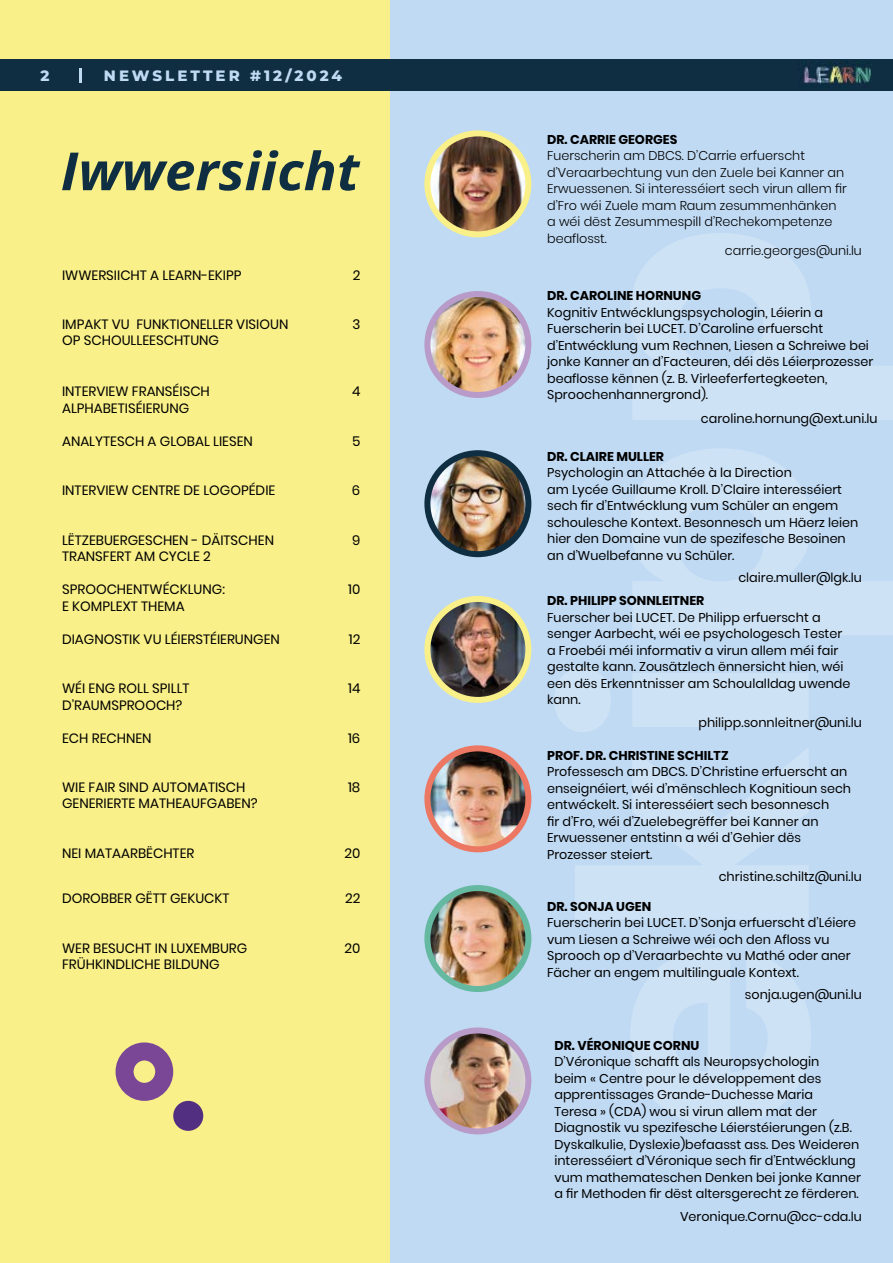
<style>
.page{position:relative;width:893px;height:1263px;background:#fff}
.page>*{position:absolute;margin:0;border:0;box-sizing:border-box;transform-origin:0 0}
.t1{font:800 15px "Montserrat";letter-spacing:.2em;color:#c0daf3}
.t2{font:13.5px/16.2px "Poppins";color:#000}
.t3{font:12.75px/16.5px "Poppins";color:#000}
.t4{font:300 12.75px/16.5px "Poppins";color:#000}
.t5{font:700 12.75px "Poppins";color:#000}
</style>
<div class="page">
<div style="left:389px;top:0;width:504px;height:1263px;background:#c0daf3"></div>
<div style="left:0;top:0;width:389px;height:1263px;background:#f9f089"></div>
<div style="left:0;top:59px;width:893px;height:31px;background:#0f2e42"></div>
<div style="left:173px;top:1101px;width:30px;height:30px;background:#532f82;border-radius:50%"></div>
<div style="left:116px;top:1042px;width:57px;height:59px;border:18px solid #794795;border-radius:50%"></div>
<svg style="left:555px;top:233px;width:338px;height:892px"></svg>
<img style="left:429px;top:135px;width:99px;height:98px">
<div style="left:424px;top:130px;width:107px;height:107px;border:6px solid #f9f089;border-radius:50%"></div>
<img style="left:431px;top:295px;width:97px;height:99px">
<div style="left:424px;top:291px;width:107px;height:107px;border:6px solid #b89bc9;border-radius:50%"></div>
<img style="left:427px;top:453px;width:101px;height:101px;border-radius:50px">
<div style="left:424px;top:450px;width:107px;height:107px;border:6px solid #0f2e42;border-radius:50%"></div>
<img style="left:431px;top:601px;width:97px;height:97px">
<div style="left:424px;top:596px;width:107px;height:107px;border:6px solid #f9f089;border-radius:50%"></div>
<img style="left:429px;top:749px;width:99px;height:99px">
<div style="left:424px;top:745px;width:107px;height:107px;border:6px solid #ec7763;border-radius:50%"></div>
<img style="left:427px;top:888px;width:101px;height:101px;border-radius:50px">
<div style="left:424px;top:885px;width:107px;height:107px;border:6px solid #65b9a1;border-radius:50%"></div>
<img style="left:431px;top:1034px;width:97px;height:96px">
<div style="left:424px;top:1027px;width:107px;height:107px;border:6px solid #b89bc9;border-radius:50%"></div>
<img style="left:802px;top:61px;width:69px;height:26px">
<hr style="left:79px;top:69px;width:3px;height:14px;background:#c0daf3">
<svg style="left:62px;top:150px;width:298px;height:41px"></svg>
<p class="t1" style="left:40px;top:65px;width:10px">2</p>
<p class="t1" style="left:104px;top:65px;width:240px">NEWSLETTER #12/2024</p>
<p class="t2" style="left:62px;top:267px;width:181px">Iwwersiicht a LEARN-Ekipp</p>
<p class="t2" style="left:62px;top:316px;width:226px">Impakt vu funktioneller Visioun op Schoulleeschtung</p>
<p class="t2" style="left:62px;top:384px;width:149px">Interview franséisch<br>Alphabetiséierung</p>
<p class="t2" style="left:62px;top:433px;width:190px">Analytesch a global li esen</p>
<p class="t2" style="left:62px;top:483px;width:215px">Interview Centre de Logopédie</p>
<p class="t2" style="left:62px;top:532px;width:212px">Lëtzebuergeschen - däitschen<br>Transfert am Cycle 2</p>
<p class="t2" style="left:62px;top:582px;width:164px">Sproochentwécklung: e komplext Thema</p>
<p class="t2" style="left:62px;top:631px;width:217px">Diagnostik vu Léierstéierungen</p>
<p class="t2" style="left:62px;top:680px;width:129px">Wéi eng Roll spillt d’Raumsprooch?</p>
<p class="t2" style="left:62px;top:730px;width:89px">Ech rechnen</p>
<p class="t2" style="left:62px;top:779px;width:197px">Wi e fair sin d automatisch generierte Matheaufgaben?</p>
<p class="t2" style="left:62px;top:845px;width:134px">Nei Mataarbëchter</p>
<p class="t2" style="left:62px;top:890px;width:169px">Dorobber gëtt gekuckt</p>
<p class="t2" style="left:353px;top:267px;width:9px">2</p>
<p class="t2" style="left:352px;top:316px;width:9px">3</p>
<p class="t2" style="left:352px;top:384px;width:10px">4</p>
<p class="t2" style="left:352px;top:433px;width:10px">5</p>
<p class="t2" style="left:352px;top:483px;width:10px">6</p>
<p class="t2" style="left:352px;top:532px;width:10px">9</p>
<p class="t2" style="left:348px;top:582px;width:14px">10</p>
<p class="t2" style="left:349px;top:631px;width:13px">12</p>
<p class="t2" style="left:348px;top:680px;width:14px">14</p>
<p class="t2" style="left:348px;top:730px;width:14px">16</p>
<p class="t2" style="left:348px;top:779px;width:14px">18</p>
<p class="t2" style="left:344px;top:845px;width:17px">20</p>
<p class="t2" style="left:345px;top:890px;width:17px">22</p>
<p class="t2" style="left:62px;top:940px;width:187px">Wer besucht in Luxemburg frühkindliche Bildung</p>
<p class="t2" style="left:344px;top:940px;width:17px">20</p>
<p class="t5" style="left:547px;top:132px;width:132px">DR. CARRIE GEORGES</p>
<p class="t4" style="left:547px;top:147px;width:301px">Fuerscherin am DBCS. D’Carrie erfuerscht d’Veraarbechtung vun den Zuele bei Kanner an Erwuessenen. Si interesséiert sech virun allem fir d’Fro wéi Zuele mam Raum zesummenhänken a wéi dëst Zesummespill d’Rechekompetenze beaflosst.</p>
<p class="t4" style="left:725px;top:242px;width:138px">carrie.georges@uni.lu</p>
<p class="t5" style="left:547px;top:288px;width:154px">DR. CAROLINE HORNUNG</p>
<p class="t3" style="left:547px;top:304px;width:277px">Kognitiv Entwécklungspsychologin, Léierin a<br>Fuerscherin bei LUCET</p>
<p class="t3" style="left:547px;top:321px;width:328px;text-indent:137px">. D’Caroline erfuerscht d’Entwécklung vum Rechnen, Liesen a Schreiwe bei jonke Kanner an d’Facteuren, déi dës Léierprozesser beaflosse kënnen (z. B. Virleeferfertegkeeten, Sproochenhannergrond).</p>
<p class="t3" style="left:701px;top:411px;width:178px">caroline.hornung@ext.uni.lu</p>
<p class="t5" style="left:547px;top:449px;width:118px">DR. CLAIRE MULLER</p>
<p class="t3" style="left:547px;top:465px;width:313px">Psychologin an Attachée à la Direction<br>am Lycée Guillaume Kroll. D’Claire interesséiert sech fir d’Entwécklung vum Schüler an engem schoulesche Kontext. Besonnesch um Häerz leien hier den Domaine vun de spezifesche Besoinen an d’Wuelbefanne vu Schüler.</p>
<p class="t3" style="left:738px;top:570px;width:125px">claire.muller@lgk.lu</p>
<p class="t5" style="left:547px;top:593px;width:159px">DR. PHILIPP SONNLEITNER</p>
<p class="t3" style="left:547px;top:609px;width:103px">Fuerscher bei LUCET</p>
<p class="t3" style="left:547px;top:609px;width:305px;text-indent:126px">. De Philipp erfuerscht a senger Aarbecht, wéi ee psychologesch Tester a Froebéi méi informativ a virun allem méi fair gestalte kann. Zousätzlech ënnersicht hien, wéi een dës Erkenntnisser am Schoulalldag uwende kann.</p>
<p class="t3" style="left:698px;top:714px;width:165px">philipp.sonnleitner@uni.lu</p>
<p class="t5" style="left:547px;top:748px;width:140px">PROF. DR. CHRISTINE SCH</p>
<p class="t5" style="left:704px;top:748px;width:26px">ILTZ</p>
<p class="t3" style="left:547px;top:764px;width:114px">Professesch am DBCS</p>
<p class="t3" style="left:547px;top:764px;width:305px;text-indent:138px">. D’Christine erfuerscht an enseignéiert, wéi d’mënschlech Kognitioun sech entwéckelt. Si interesséiert sech besonnesch<br>fir d’Fro, wéi d’Zuelebegrëffer bei Kanner an Erwuessener entstinn a wéi d’Gehier dës Prozesser steiert.</p>
<p class="t3" style="left:719px;top:869px;width:145px">christine.schiltz@uni.lu</p>
<p class="t5" style="left:547px;top:899px;width:106px">DR. SONJA UGEN</p>
<p class="t3" style="left:547px;top:915px;width:115px">Fuerscherin bei LUCET</p>
<p class="t3" style="left:547px;top:915px;width:311px;text-indent:137px">. D’Sonja erfuerscht d’Léiere vum Liesen a Schreiwe wéi och den Afloss vu Sprooch op d’Veraarbechte vu Mathé oder aner Fächer an engem multilinguale Kontext.</p>
<p class="t3" style="left:745px;top:987px;width:118px">sonja.ugen@uni.lu</p>
<p class="t5" style="left:554px;top:1038px;width:147px">DR. VÉRONIQUE CORNU</p>
<p class="t3" style="left:554px;top:1053px;width:308px">D’Véronique schafft als Neuropsychologin<br>beim « Centre pour le développement des apprentissages Grande-Duchesse Maria<br>Teresa » (CDA) wou si virun allem mat der Diagnostik vu spezifesche Léierstéierungen (z.B.<br>Dyskalkulie, Dyslexie)befaasst ass. Des Weideren interesséiert d’Véronique sech fir d’Entwécklung vum mathemateschen Denken bei jonke Kanner a fir Methoden fir dëst altersgerecht ze fërderen.</p>
<p class="t3" style="left:680px;top:1208px;width:183px">Veronique.Cornu@cc-cda.lu</p>
</div>
